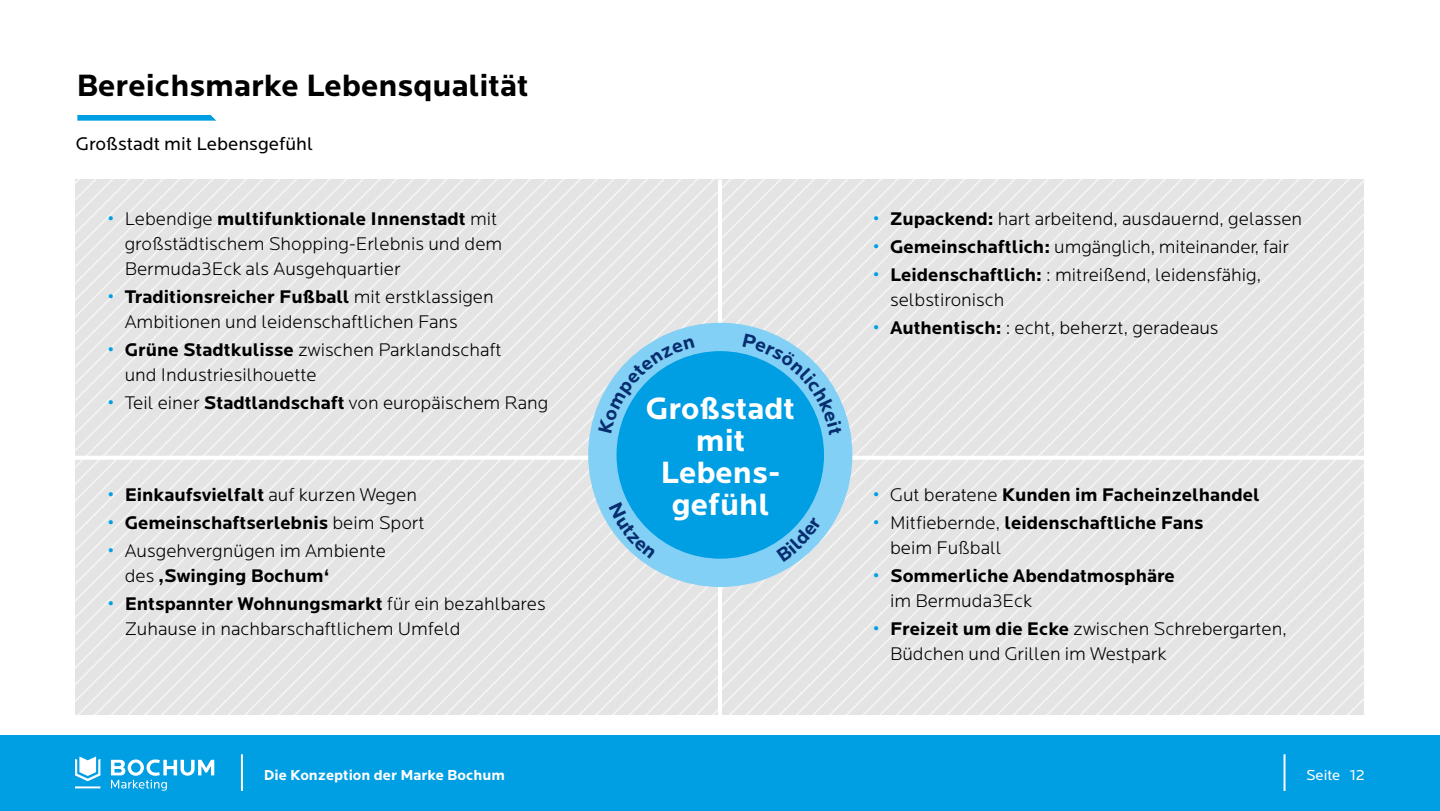
<style>
.page{position:relative;width:1440px;height:811px;background:#fff}
.page>*{position:absolute;margin:0;border:0;box-sizing:border-box;transform-origin:0 0}
.t1{font:700 32px "Locator";color:#000}
.t2{font:700 32px/32px "Locator";color:#fff;text-align:center}
.t3{font:300 19px/25px "Locator";color:#000}
.t4{font:700 19px/25px "Locator";color:#000}
.t5{font:19px "Locator";color:#000}
.t6{font:700 15px "Locator";color:#fff}
.t7{font:15px "Locator";color:#fff}
.s1{color:#009ee3}
.s2{font-weight:700}
.s3{font-weight:300;color:#009ee3}
.s4{font-weight:300}
</style>
<div class="page">
<svg style="left:679px;top:186px;width:685px;height:528px;background:#e6e6e6"></svg>
<svg style="left:687px;top:194px;width:677px;height:520px;background:#e6e6e6"></svg>
<svg style="left:696px;top:202px;width:668px;height:512px;background:#e6e6e6"></svg>
<svg style="left:704px;top:211px;width:660px;height:503px;background:#e6e6e6"></svg>
<svg style="left:722px;top:227px;width:642px;height:487px;background:#e6e6e6"></svg>
<svg style="left:729px;top:236px;width:635px;height:478px;background:#e6e6e6"></svg>
<svg style="left:738px;top:244px;width:626px;height:470px;background:#e6e6e6"></svg>
<svg style="left:746px;top:252px;width:618px;height:462px;background:#e6e6e6"></svg>
<svg style="left:754px;top:261px;width:610px;height:453px;background:#e6e6e6"></svg>
<svg style="left:763px;top:269px;width:601px;height:445px;background:#e6e6e6"></svg>
<svg style="left:771px;top:277px;width:593px;height:437px;background:#e6e6e6"></svg>
<svg style="left:779px;top:286px;width:585px;height:428px;background:#e6e6e6"></svg>
<svg style="left:788px;top:294px;width:576px;height:420px;background:#e6e6e6"></svg>
<svg style="left:796px;top:303px;width:568px;height:411px;background:#e6e6e6"></svg>
<svg style="left:804px;top:311px;width:560px;height:403px;background:#e6e6e6"></svg>
<svg style="left:813px;top:319px;width:551px;height:395px;background:#e6e6e6"></svg>
<svg style="left:821px;top:328px;width:543px;height:386px;background:#e6e6e6"></svg>
<svg style="left:829px;top:336px;width:535px;height:378px;background:#e6e6e6"></svg>
<svg style="left:838px;top:344px;width:526px;height:370px;background:#e6e6e6"></svg>
<svg style="left:846px;top:353px;width:518px;height:361px;background:#e5e6e6"></svg>
<svg style="left:855px;top:361px;width:509px;height:353px;background:#e6e6e6"></svg>
<hr style="left:718px;top:179px;width:4px;height:565px;background:#fff">
<hr style="left:43px;top:456px;width:1347px;height:4px;background:#fff">
<div style="left:588px;top:323px;width:264px;height:264px;background:#82d0f5;border-radius:50%"></div>
<svg style="left:77px;top:115px;width:139px;height:6px"></svg>
<div style="left:617px;top:351px;width:207px;height:207px;background:#009ee3;border-radius:50%"></div>
<div style="left:0;top:735px;width:1440px;height:76px;background:#009ee3"></div>
<svg style="left:75px;top:756px;width:139px;height:34px"></svg>
<hr style="left:241px;top:754px;width:2px;height:37px;background:#fff">
<hr style="left:1284px;top:754px;width:2px;height:37px;background:#fff">
<svg style="left:598px;top:337px;width:97px;height:95px"></svg>
<svg style="left:742px;top:333px;width:100px;height:101px"></svg>
<svg style="left:609px;top:502px;width:47px;height:57px"></svg>
<svg style="left:776px;top:517px;width:46px;height:44px"></svg>
<h1 class="t1" style="left:76px;top:67px;width:454px">Bereichsmarke Lebensqualität</h1>
<p class="t5" style="left:76px;top:134px;width:239px">Großstadt mit Lebensgefühl</p>
<p class="t3" style="left:125px;top:207px;width:379px;text-indent:-17px"><span class="s1">•</span> Lebendige <span class="s2">multifunktionale Innenstadt</span> mit großstädtischem Shopping-Erlebnis und dem<br>Bermuda3Eck als Ausgehquartier</p>
<p class="t3" style="left:125px;top:285px;width:371px;text-indent:-17px"><span class="s1">•</span> <span class="s2">Traditionsreicher Fußball</span> mit erstklassigen<br>Ambitionen und leidenschaftlichen Fans</p>
<p class="t3" style="left:125px;top:338px;width:379px;text-indent:-17px"><span class="s1">•</span> <span class="s2">Grüne Stadtkulisse</span> zwischen Parklandschaft und Industriesilhouette</p>
<p class="t3" style="left:108px;top:391px;width:442px"><span class="s1">•</span> Teil einer <span class="s2">Stadtlandschaft</span> von europäischem Rang</p>
<p class="t4" style="left:108px;top:482px;width:311px"><span class="s3">•</span> Einkaufsvielfalt <span class="s4">auf kurzen Wegen</span></p>
<p class="t4" style="left:108px;top:510px;width:318px"><span class="s3">•</span> Gemeinschaftserlebnis <span class="s4">beim Sport</span></p>
<p class="t3" style="left:125px;top:538px;width:263px;text-indent:-17px"><span class="s1">•</span> Ausgehvergnügen im Ambiente des <span class="s2">‚Swinging Bochum‘</span></p>
<p class="t3" style="left:125px;top:591px;width:423px;text-indent:-17px"><span class="s1">•</span> <span class="s2">Entspannter Wohnungsmarkt</span> für ein bezahlbares<br>Zuhause in nachbarschaftlichem Umfeld</p>
<h1 class="t2" style="left:646px;top:393px;width:151px">Großstadt mit<br>Lebens&shy;gefühl</h1>
<p class="t3" style="left:873px;top:207px;width:431px"><span class="s1">•</span> <span class="s2">Zupackend:</span> hart arbeitend, ausdauernd, gelassen</p>
<p class="t3" style="left:873px;top:235px;width:417px"><span class="s1">•</span> <span class="s2">Gemeinschaftlich:</span> umgänglich, miteinander, fair</p>
<p class="t3" style="left:890px;top:263px;width:373px;text-indent:-17px"><span class="s1">•</span> <span class="s2">Leidenschaftlich:</span> : mitreißend, leidensfähig, selbstironisch</p>
<p class="t3" style="left:873px;top:316px;width:347px"><span class="s1">•</span> <span class="s2">Authentisch:</span> : echt, beherzt, geradeaus</p>
<p class="t4" style="left:873px;top:482px;width:388px"><span class="s3">•</span> <span class="s4">Gut beratene</span> Kunden im Facheinzelhandel</p>
<p class="t3" style="left:890px;top:511px;width:315px;text-indent:-17px"><span class="s1">•</span> Mitfiebernde, <span class="s2">leidenschaftliche Fans </span>beim Fußball</p>
<p class="t4" style="left:890px;top:563px;width:286px;text-indent:-17px"><span class="s3">•</span> Sommerliche Abendatmosphäre <span class="s4">im Bermuda3Eck</span></p>
<p class="t3" style="left:890px;top:617px;width:398px;text-indent:-17px"><span class="s1">•</span> <span class="s2">Freizeit um die Ecke</span> zwischen Schrebergarten,<br>Büdchen und Grillen im Westpark</p>
<p class="t6" style="left:264px;top:766px;width:242px">Die Konzeption der Marke Bochum</p>
<p class="t7" style="left:1306px;top:766px;width:60px">Seite 12</p>
</div>
